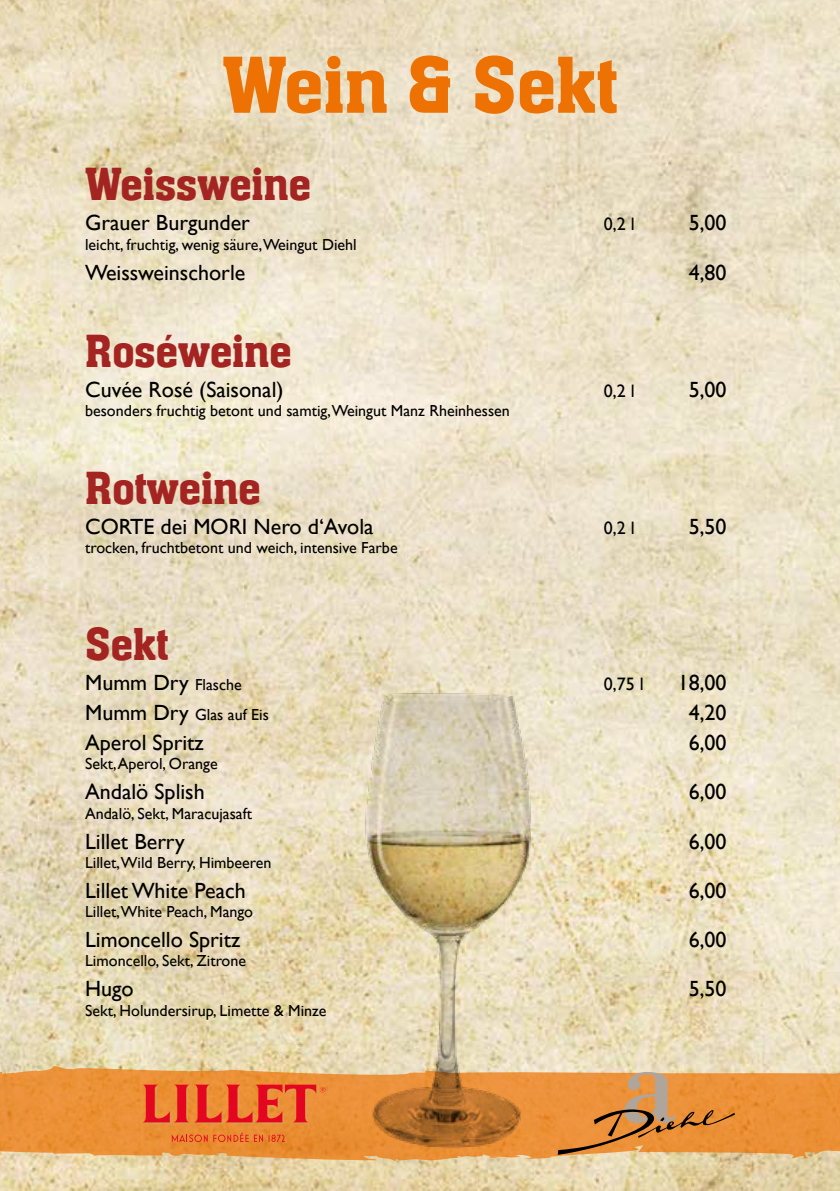
<style>
.page{position:relative;width:840px;height:1191px;background:#fff}
.page>*{position:absolute;margin:0;border:0;box-sizing:border-box;transform-origin:0 0}
.t1{font:84px "Aachen Medium Plain";color:#ee7203}
.t2{font:48px "Aachen Medium Plain";color:#a42422}
.t3{font:22px "Gill Sans";color:#000}
.t4{font:18px "Gill Sans";color:#000}
.t5{font:16px "Gill Sans";color:#000}
.s1{font-size:16px}
.s2{font-size:22px}
</style>
<div class="page">
<img style="left:0;top:0;width:839px;height:1191px">
<svg style="left:0;top:1064px;width:839px;height:97px;fill:#eb9238"></svg>
<svg style="left:172px;top:1134px;width:35px;height:8px"></svg>
<svg style="left:213px;top:1132px;width:35px;height:10px"></svg>
<svg style="left:254px;top:1134px;width:26px;height:8px"></svg>
<svg style="left:142px;top:1084px;width:138px;height:40px"></svg>
<img style="left:280px;top:656px;width:336px;height:504px">
<svg style="left:557px;top:1071px;width:177px;height:83px"></svg>
<h1 class="t1" style="left:222px;top:39px;width:396px">Wein &amp; Sekt</h1>
<h2 class="t2" style="left:85px;top:158px;width:227px">Weissweine</h2>
<h3 class="t3" style="left:85px;top:210px;width:166px">Grauer Burgunder</h3>
<p class="t4" style="left:603px;top:214px;width:32px">0,2 l</p>
<h3 class="t3" style="left:688px;top:210px;width:39px">5,00</h3>
<p class="t5" style="left:85px;top:235px;width:273px">leicht, fruchtig, wenig säure,Weingut Diehl</p>
<h3 class="t3" style="left:85px;top:259px;width:162px">Weissweinschorle</h3>
<h3 class="t3" style="left:688px;top:259px;width:39px">4,80</h3>
<h2 class="t2" style="left:85px;top:325px;width:208px">Roséweine</h2>
<h3 class="t3" style="left:85px;top:377px;width:200px">Cuvée Rosé (Saisonal)</h3>
<p class="t4" style="left:603px;top:381px;width:32px">0,2 l</p>
<h3 class="t3" style="left:688px;top:377px;width:39px">5,00</h3>
<p class="t5" style="left:85px;top:402px;width:426px">besonders fruchtig betont und samtig,Weingut Manz Rheinhessen</p>
<h2 class="t2" style="left:85px;top:462px;width:177px">Rotweine</h2>
<h3 class="t3" style="left:85px;top:514px;width:290px">CORTE dei MORI Nero d‘Avola</h3>
<p class="t4" style="left:603px;top:517px;width:32px">0,2 l</p>
<h3 class="t3" style="left:688px;top:514px;width:39px">5,50</h3>
<p class="t5" style="left:85px;top:538px;width:314px">trocken, fruchtbetont und weich, intensive Farbe</p>
<h2 class="t2" style="left:85px;top:618px;width:85px">Sekt</h2>
<h3 class="t3" style="left:85px;top:670px;width:158px">Mumm Dry <span class="s1">Flasche</span></h3>
<p class="t4" style="left:603px;top:673px;width:41px">0,75 l</p>
<h3 class="t3" style="left:677px;top:670px;width:50px">18,00</h3>
<p class="t5" style="left:85px;top:705px;width:185px"><span class="s2">Mumm Dry</span> Glas auf Eis</p>
<h3 class="t3" style="left:688px;top:700px;width:39px">4,20</h3>
<h3 class="t3" style="left:85px;top:730px;width:120px">Aperol Spritz</h3>
<h3 class="t3" style="left:688px;top:730px;width:39px">6,00</h3>
<p class="t5" style="left:85px;top:754px;width:134px">Sekt, Aperol, Orange</p>
<h3 class="t3" style="left:85px;top:779px;width:121px">Andalö Splish</h3>
<h3 class="t3" style="left:688px;top:779px;width:39px">6,00</h3>
<p class="t5" style="left:85px;top:804px;width:168px">Andalö, Sekt, Maracujasaft</p>
<h3 class="t3" style="left:85px;top:828px;width:101px">Lillet Berry</h3>
<h3 class="t3" style="left:688px;top:828px;width:39px">6,00</h3>
<p class="t5" style="left:85px;top:853px;width:188px">Lillet,Wild Berry, Himbeeren</p>
<h3 class="t3" style="left:85px;top:877px;width:162px">Lillet White Peach</h3>
<h3 class="t3" style="left:688px;top:877px;width:39px">6,00</h3>
<p class="t5" style="left:85px;top:902px;width:169px">Lillet,White Peach, Mango</p>
<h3 class="t3" style="left:85px;top:927px;width:156px">Limoncello Spritz</h3>
<h3 class="t3" style="left:688px;top:927px;width:39px">6,00</h3>
<p class="t5" style="left:85px;top:951px;width:162px">Limoncello, Sekt, Zitrone</p>
<h3 class="t3" style="left:85px;top:976px;width:50px">Hugo</h3>
<h3 class="t3" style="left:688px;top:976px;width:39px">5,50</h3>
<p class="t5" style="left:85px;top:1000px;width:243px">Sekt, Holundersirup, Limette &amp; Minze</p>
</div>
